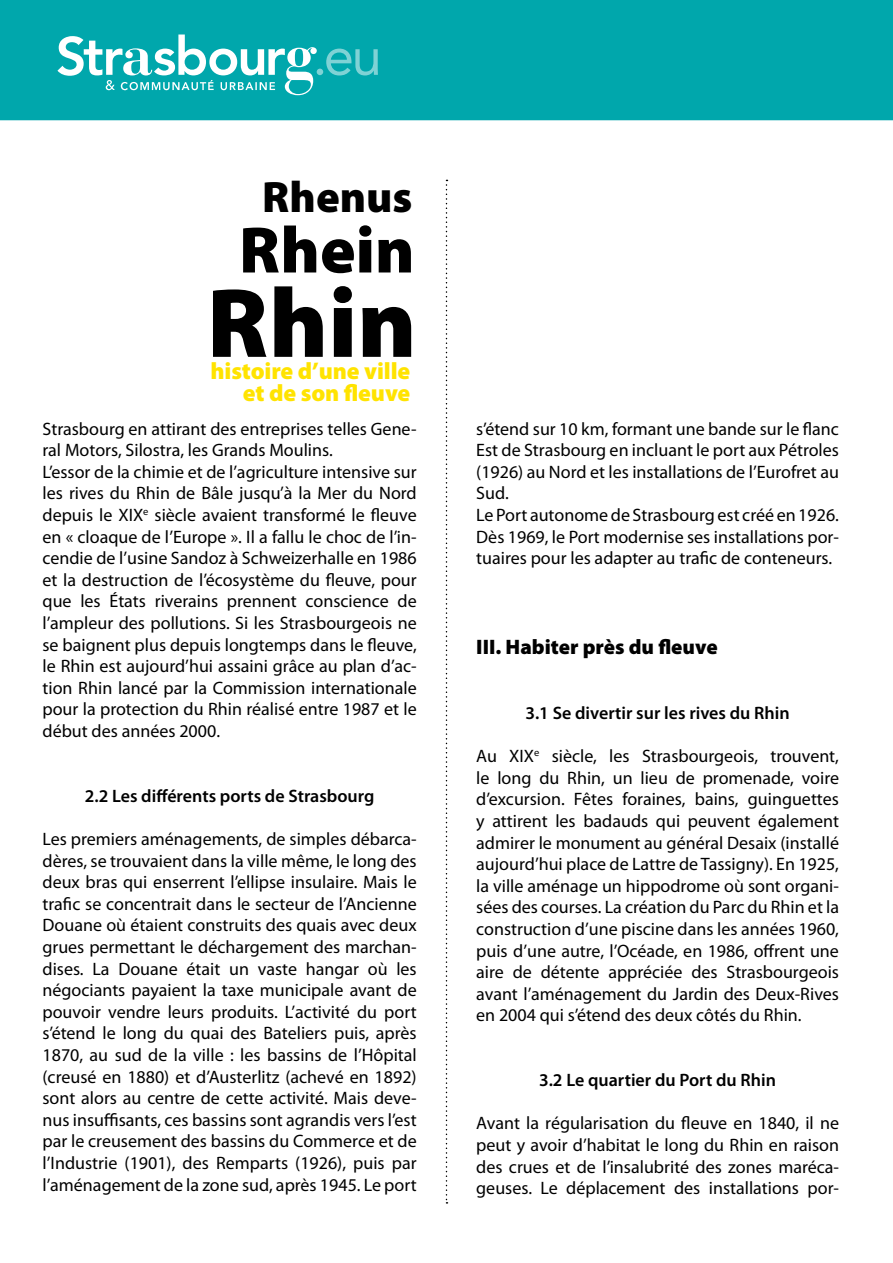
<style>
.page{position:relative;width:893px;height:1263px;background:#fff}
.page>*{position:absolute;margin:0;border:0;box-sizing:border-box;transform-origin:0 0}
.t1{font:900 99.3px "Myriad Pro";color:#000}
.t2{font:900 66.15px "Myriad Pro";color:#000}
.t3{font:900 44.1px "Myriad Pro";color:#000}
.t4{font:900 23.7px/22px "Myriad Pro";letter-spacing:-.005em;color:#ffe300;text-align:right}
.t5{font:900 21px "Myriad Pro";color:#000}
.t6{font:18px/21.6px "Myriad Pro";color:#000;text-align:justify}
.t7{font:600 18px "Myriad Pro";color:#000}
</style>
<div class="page">
<div style="left:0;top:0;width:893px;height:120px;background:#00a7ac"></div>
<svg style="left:57px;top:35px;width:321px;height:60px"></svg>
<svg style="left:446px;top:180px;width:1px;height:1023px"></svg>
<h3 class="t3" style="left:262px;top:168px;width:152px">Rhenus</h3>
<h2 class="t2" style="left:239px;top:206px;width:177px">Rhein</h2>
<h1 class="t1" style="left:207px;top:257px;width:211px">Rhin</h1>
<h3 class="t4" style="left:210px;top:359px;width:201px">histoire d’une ville et de son fleuve</h3>
<p class="t6" style="left:43px;top:418px;width:376px;text-align:left">Strasbourg en attirant des entreprises telles Gene&shy;ral Motors, Silostra, les Grands Moulins.<br>L’essor de la chimie et de l’agriculture intensive sur les rives du Rhin de Bâle jusqu’à la Mer du Nord depuis le XIX<sup>e</sup> siècle avaient transformé le fleuve en « cloaque de l’Europe ». Il a fallu le choc de l’in&shy;cendie de l’usine Sandoz à Schweizerhalle en 1986 et la destruction de l’écosystème du fleuve, pour que les États riverains prennent conscience de l’ampleur des pollutions. Si les Strasbourgeois ne se baignent plus depuis longtemps dans le fleuve, le Rhin est aujourd’hui assaini grâce au plan d’ac&shy;tion Rhin lancé par la Commission internationale pour la protection du Rhin réalisé entre 1987 et le début des années 2000.</p>
<p class="t7" style="left:85px;top:784px;width:291px">2.2 Les différents ports de Strasbourg</p>
<p class="t6" style="left:43px;top:828px;width:376px">Les premiers aménagements, de simples débarca&shy;dères, se trouvaient dans la ville même, le long des deux bras qui enserrent l’ellipse insulaire. Mais le trafic se concentrait dans le secteur de l’Ancienne Douane où étaient construits des quais avec deux grues permettant le déchargement des marchan&shy;dises. La Douane était un vaste hangar où les négociants payaient la taxe municipale avant de pouvoir vendre leurs produits. L’activité du port s’étend le long du quai des Bateliers puis, après 1870, au sud de la ville : les bassins de l’Hôpital (creusé en 1880) et d’Austerlitz (achevé en 1892) sont alors au centre de cette activité. Mais deve&shy;nus insuffisants, ces bassins sont agrandis vers l’est par le creusement des bassins du Commerce et de l’Industrie (1901), des Remparts (1926), puis par l’aménagement de la zone sud, après 1945. Le port</p>
<p class="t6" style="left:476px;top:418px;width:364px;text-align:left">s’étend sur 10 km, formant une bande sur le flanc Est de Strasbourg en incluant le port aux Pétroles (1926) au Nord et les installations de l’Eurofret au Sud.<br>Le Port autonome de Strasbourg est créé en 1926.<br>Dès 1969, le Port modernise ses installations por&shy;tuaires pour les adapter au trafic de conteneurs.</p>
<p class="t5" style="left:476px;top:633px;width:243px">III. Habiter près du fleuve</p>
<p class="t7" style="left:525px;top:701px;width:266px">3.1 Se divertir sur les rives du Rhin</p>
<p class="t6" style="left:476px;top:746px;width:364px">Au XIX<sup>e</sup> siècle, les Strasbourgeois, trouvent, le long du Rhin, un lieu de promenade, voire d’excursion. Fêtes foraines, bains, guinguettes y attirent les badauds qui peuvent également admirer le monument au général Desaix (installé aujourd’hui place de Lattre de Tassigny). En 1925, la ville aménage un hippodrome où sont organi&shy;sées des courses. La création du Parc du Rhin et la construction d’une piscine dans les années 1960, puis d’une autre, l’Océade, en 1986, offrent une aire de détente appréciée des Strasbourgeois avant l’aménagement du Jardin des Deux-Rives en 2004 qui s’étend des deux côtés du Rhin.</p>
<p class="t7" style="left:539px;top:1069px;width:239px">3.2 Le quartier du Port du Rhin</p>
<p class="t6" style="left:476px;top:1113px;width:364px">Avant la régularisation du fleuve en 1840, il ne peut y avoir d’habitat le long du Rhin en raison des crues et de l’insalubrité des zones maréca&shy;geuses. Le déplacement des installations por-</p>
</div>
